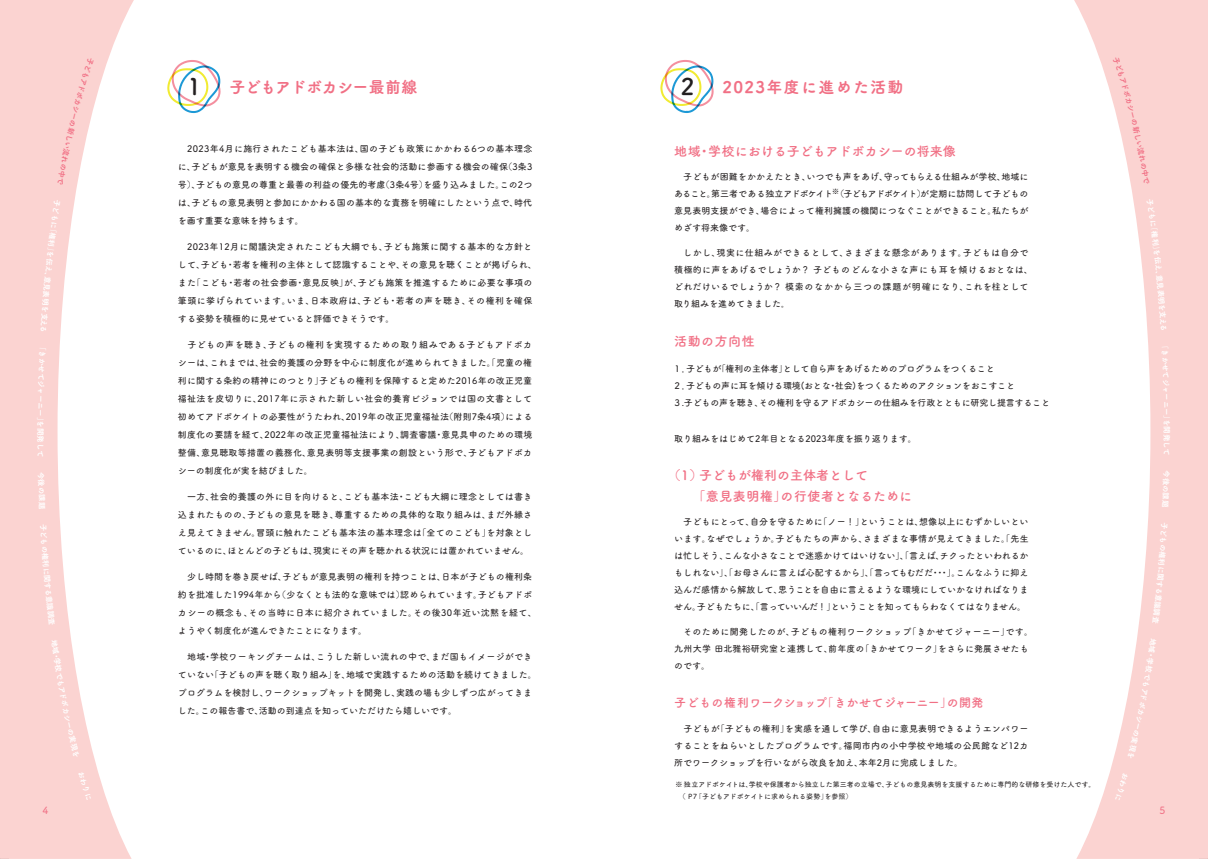
<style>
.page{position:relative;width:1208px;height:859px;background:#fff}
.page>*{position:absolute;margin:0;border:0;box-sizing:border-box;transform-origin:0 0}
.t1{font:16px "Tsuku A Rd Gothic Std E";letter-spacing:-.04em;color:#f17085}
.t2{font:16px "Tsuku A Rd Gothic Std E";letter-spacing:.08em;color:#f17085}
.t3{font:13px/21px "Tsuku A Rd Gothic Std B";color:#f17085}
.t4{font:12px "Tsuku A Rd Gothic Std B";letter-spacing:.04em;color:#f17085}
.t5{font:10px "Tsuku A Rd Gothic Std D";color:#f17085}
.t6{font:9px/18px "Tsuku A Rd Gothic Std D";letter-spacing:.01em;color:#231f20;text-align:justify}
.t7{font:9px/17px "Tsuku A Rd Gothic Std D";letter-spacing:.05em;color:#231f20}
.t8{font:9px/17px "Tsuku A Rd Gothic Std D";letter-spacing:-.02em;color:#231f20}
.t9{font:9px/17px "Tsuku A Rd Gothic Std D";letter-spacing:.03em;color:#231f20}
.t10{font:7.5px "Tsuku A Rd Gothic Std E";letter-spacing:-.025em;color:#fff}
.t11{font:7px/12px "Tsuku A Rd Gothic Std D";color:#231f20}
.s1{font-family:"Tsuku A Rd Gothic Std B";font-size:23px;color:#231f20}
</style>
<div class="page">
<svg style="left:167px;top:60px;width:53px;height:53px"></svg>
<svg style="left:660px;top:60px;width:53px;height:53px"></svg>
<svg style="left:1074px;top:0;width:134px;height:859px;fill:#fbd3d1"></svg>
<svg style="left:0;top:0;width:134px;height:859px;fill:#fbd3d1"></svg>
<svg style="left:1112px;top:56px;width:37px;height:128px"></svg>
<svg style="left:1146px;top:198px;width:11px;height:33px"></svg>
<svg style="left:1156px;top:282px;width:9px;height:22px"></svg>
<svg style="left:1161px;top:346px;width:7px;height:9px"></svg>
<svg style="left:1163px;top:449px;width:6px;height:6px"></svg>
<svg style="left:1163px;top:471px;width:6px;height:6px"></svg>
<svg style="left:1160px;top:522px;width:7px;height:7px"></svg>
<svg style="left:1156px;top:559px;width:9px;height:21px"></svg>
<svg style="left:1152px;top:609px;width:8px;height:14px"></svg>
<svg style="left:1127px;top:638px;width:29px;height:121px"></svg>
<svg style="left:1115px;top:773px;width:13px;height:28px"></svg>
<svg style="left:57px;top:57px;width:37px;height:128px"></svg>
<svg style="left:53px;top:199px;width:8px;height:8px"></svg>
<svg style="left:45px;top:258px;width:8px;height:16px"></svg>
<svg style="left:39px;top:348px;width:7px;height:8px"></svg>
<svg style="left:38px;top:451px;width:5px;height:5px"></svg>
<svg style="left:39px;top:501px;width:7px;height:8px"></svg>
<svg style="left:40px;top:524px;width:7px;height:7px"></svg>
<svg style="left:42px;top:560px;width:9px;height:22px"></svg>
<svg style="left:47px;top:610px;width:9px;height:15px"></svg>
<svg style="left:51px;top:639px;width:29px;height:118px"></svg>
<svg style="left:78px;top:772px;width:14px;height:28px"></svg>
<p class="t10" style="left:62px;top:208px;width:27px;rotate:98deg">ども「に</p>
<p class="t10" style="left:59px;top:233px;width:27px;rotate:97deg">権利を」</p>
<p class="t10" style="left:54px;top:276px;width:31px;rotate:95deg">意見表明</p>
<p class="t10" style="left:51px;top:306px;width:29px;rotate:94deg">を支える</p>
<p class="t10" style="left:48px;top:358px;width:31px;rotate:92deg">かせてジ</p>
<p class="t10" style="left:47px;top:387px;width:31px;rotate:91deg">ャーニー</p>
<p class="t10" style="left:47px;top:417px;width:35px;rotate:90deg">を」開発し</p>
<p class="t10" style="left:47px;top:472px;width:31px;rotate:88deg">今後の課</p>
<p class="t10" style="left:49px;top:530px;width:31px;rotate:86deg">どもの権</p>
<p class="t10" style="left:53px;top:582px;width:30px;rotate:84deg">する意識</p>
<h1 class="t1" style="left:188px;top:75px;width:231px"><span class="s1">1</span> 子どもアドボカシー最前線</h1>
<h1 class="t2" style="left:680px;top:75px;width:224px"><span class="s1">2</span> 2023年度に進めた活動</h1>
<p class="t6" style="left:178px;top:139px;width:356px">　2023年4月に施行されたこども基本法は、国の子ども政策にかかわる6つの基本理念に、子どもが意見を表明する機会の確保と多様な社会的活動に参画する機会の確保（3条3号）、子どもの意見の尊重と最善の利益の優先的考慮（3条4号）を盛り込みました。この2つは、子どもの意見表明と参加にかかわる国の基本的な責務を明確にしたという点で、時代を画す重要な意味を持ちます。</p>
<p class="t6" style="left:178px;top:237px;width:360px;text-align:left;text-indent:9px">2023年12月に閣議決定されたこども大綱でも、子ども施策に関する基本的な方針として、子ども・若者を権利の主体として認識することや、その意見を聴くことが掲げられ、また「こども・若者の社会参画・意見反映」が、子ども施策を推進するために必要な事項の筆頭に挙げられています。いま、日本政府は、子ども・若者の声を聴き、その権利を確保する姿勢を積極的に見せていると評価できそうです。</p>
<p class="t6" style="left:178px;top:335px;width:356px">　子どもの声を聴き、子どもの権利を実現するための取り組みである子どもアドボカシーは、これまでは、社会的養護の分野を中心に制度化が進められてきました。「児童の権利に関する条約の精神にのつとり」子どもの権利を保障すると定めた2016年の改正児童福祉法を皮切りに、2017年に示された新しい社会的養育ビジョンでは国の文書として初めてアドボケイトの必要性がうたわれ、2019年の改正児童福祉法（附則7条4項）による制度化の要請を経て、2022年の改正児童福祉法により、調査審議・意見具申のための環境整備、意見聴取等措置の義務化、意見表明等支援事業の創設という形で、子どもアドボカシーの制度化が実を結びました。</p>
<p class="t6" style="left:178px;top:487px;width:356px">　一方、社会的養護の外に目を向けると、こども基本法・こども大綱に理念としては書き込まれたものの、子どもの意見を聴き、尊重するための具体的な取り組みは、まだ外縁さえ見えてきません。冒頭に触れたこども基本法の基本理念は「全てのこども」を対象としているのに、ほとんどの子どもは、現実にその声を聴かれる状況には置かれていません。</p>
<p class="t6" style="left:178px;top:567px;width:360px;text-align:left">　少し時間を巻き戻せば、子どもが意見表明の権利を持つことは、日本が子どもの権利条約を批准した1994年から（少なくとも法的な意味では）認められています。子どもアドボカシーの概念も、その当時に日本に紹介されていました。その後30年近い沈黙を経て、ようやく制度化が進んできたことになります。</p>
<p class="t6" style="left:178px;top:647px;width:360px;text-align:left">　地域・学校ワーキングチームは、こうした新しい流れの中で、まだ国もイメージができていない「子どもの声を聴く取り組み」を、地域で実践するための活動を続けてきました。プログラムを検討し、ワークショップキットを開発し、実践の場も少しずつ広がってきました。この報告書で、活動の到達点を知っていただけたら嬉しいです。</p>
<h2 class="t3" style="left:674px;top:140px;width:283px">地域・学校における子どもアドボカシーの将来像</h2>
<p class="t6" style="left:674px;top:168px;width:356px;line-height:17px">　子どもが困難をかかえたとき、いつでも声をあげ、守ってもらえる仕組みが学校、地域にあること。第三者である独立アドボケイト<sup>※</sup>（子どもアドボケイト）が定期に訪問して子どもの意見表明支援ができ、場合によって権利擁護の機関につなぐことができること。私たちがめざす将来像です。</p>
<p class="t7" style="left:674px;top:244px;width:360px;text-indent:9px">しかし、現実に仕組みができるとして、さまざまな懸念があります。子どもは自分で積極的に声をあげるでしょうか？ 子どものどんな小さな声にも耳を傾けるおとなは、どれだけいるでしょうか？ 模索のなかから三つの課題が明確になり、これを柱として取り組みを進めてきました｡</p>
<h2 class="t3" style="left:674px;top:330px;width:82px">活動の方向性</h2>
<p class="t8" style="left:673px;top:360px;width:379px">１．子どもが「権利の主体者」として自ら声をあげるためのプログラムをつくること<br>２．子どもの声に耳を傾ける環境(おとな・社会)をつくるためのアクションをおこすこと<br>３.子どもの声を聴き、その権利を守るアドボカシーの仕組みを行政とともに研究し提言すること</p>
<p class="t6" style="left:674px;top:429px;width:249px">取り組みをはじめて2年目となる2023年度を振り返ります。　</p>
<h2 class="t3" style="left:692px;top:464px;width:221px;text-indent:-25px">（1）子どもが権利の主体者として<br>「意見表明権」の行使者となるために</h2>
<p class="t6" style="left:674px;top:513px;width:356px;line-height:17px">　子どもにとって、自分を守るために「ノー！」ということは、想像以上にむずかしいといいます。なぜでしょうか。子どもたちの声から、さまざまな事情が見えてきました。「先生は忙しそう、こんな小さなことで迷惑かけてはいけない」、｢言えば、チクったといわれるかもしれない｣、「お母さんに言えば心配するから」、「言ってもむだだ・・・」。こんなふうに抑え込んだ感情から解放して、思うことを自由に言えるような環境にしていかなければなりません。子どもたちに、「言っていいんだ！」ということを知ってもらわなくてはなりません。</p>
<p class="t9" style="left:674px;top:623px;width:360px;text-indent:9px">そのために開発したのが、子どもの権利ワークショップ「きかせてジャーニー｣です。九州大学 田北雅裕研究室と連携して、前年度の｢きかせてワーク｣をさらに発展させたものです。</p>
<h3 class="t4" style="left:674px;top:693px;width:311px">子どもの権利ワークショップ「きかせてジャーニー」の開発</h3>
<p class="t6" style="left:674px;top:720px;width:356px;line-height:17px">　子どもが「子どもの権利」を実感を通して学び、自由に意見表明できるようエンパワーすることをねらいとしたプログラムです。福岡市内の小中学校や地域の公民館など12カ所でワークショップを行いながら改良を加え、本年2月に完成しました。</p>
<p class="t11" style="left:675px;top:778px;width:421px">※ 独立アドボケイトは、学校や保護者から独立した第三者の立場で、子どもの意見表明を支援するために専門的な研修を受けた人です。　（ P７「子どもアドボケイトに求められる姿勢」を参照）</p>
<p class="t10" style="left:1160px;top:230px;width:27px;rotate:83deg">権利」を</p>
<p class="t10" style="left:1163px;top:256px;width:27px;rotate:84deg">伝え、意</p>
<p class="t10" style="left:1168px;top:303px;width:29px;rotate:86deg">を支える</p>
<p class="t10" style="left:1171px;top:356px;width:31px;rotate:88deg">かせてジ</p>
<p class="t10" style="left:1172px;top:386px;width:31px;rotate:89deg">ャーニー</p>
<p class="t10" style="left:1172px;top:415px;width:35px;rotate:90deg">」を開発し</p>
<p class="t10" style="left:1172px;top:478px;width:31px;rotate:92deg">後の課題</p>
<p class="t10" style="left:1170px;top:530px;width:31px;rotate:94deg">どもの権</p>
<p class="t10" style="left:1166px;top:581px;width:30px;rotate:96deg">する意識</p>
<p class="t5" style="left:42px;top:802px;width:7px">4</p>
<p class="t5" style="left:1159px;top:802px;width:7px">5</p>
</div>
